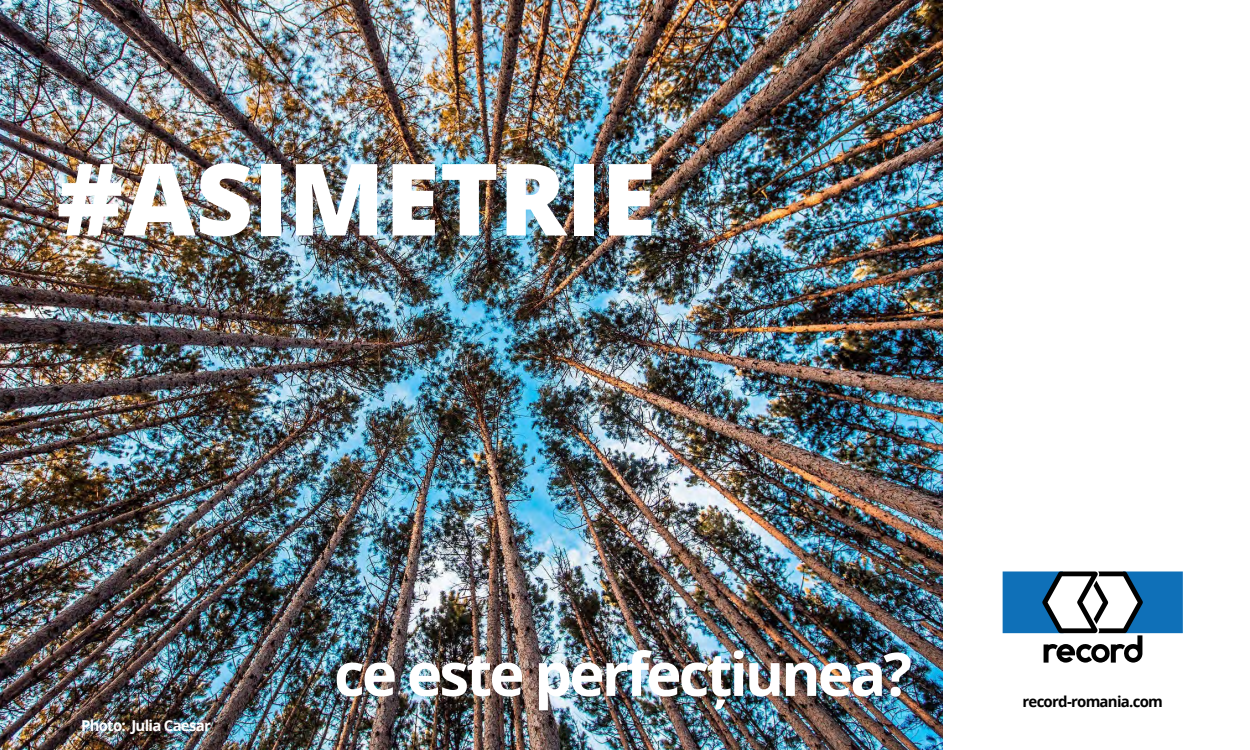
<style>
.page{position:relative;width:1250px;height:750px;background:#fff}
.page>*{position:absolute;margin:0;border:0;box-sizing:border-box;transform-origin:0 0}
.t1{font:800 100px "Open Sans";color:#fff}
.t2{font:700 60px "Open Sans";letter-spacing:-.05em;color:#fff}
.t3{font:700 15px "Open Sans";letter-spacing:-.05em;color:#000}
.t4{font:700 15px "Open Sans";letter-spacing:-.05em;color:#fff}
</style>
<div class="page">
<img style="left:0;top:0;width:943px;height:750px">
<svg style="left:1003px;top:571px;width:180px;height:92px"></svg>
<h1 class="t1" style="left:57px;top:123px;width:601px">#ASIMETRIE</h1>
<p class="t4" style="left:81px;top:715px;width:131px">Photo: Julia Caesar</p>
<p class="t2" style="left:334px;top:632px;width:579px">ce este perfecțiunea?</p>
<p class="t3" style="left:1023px;top:691px;width:142px">record-romania.com</p>
</div>
